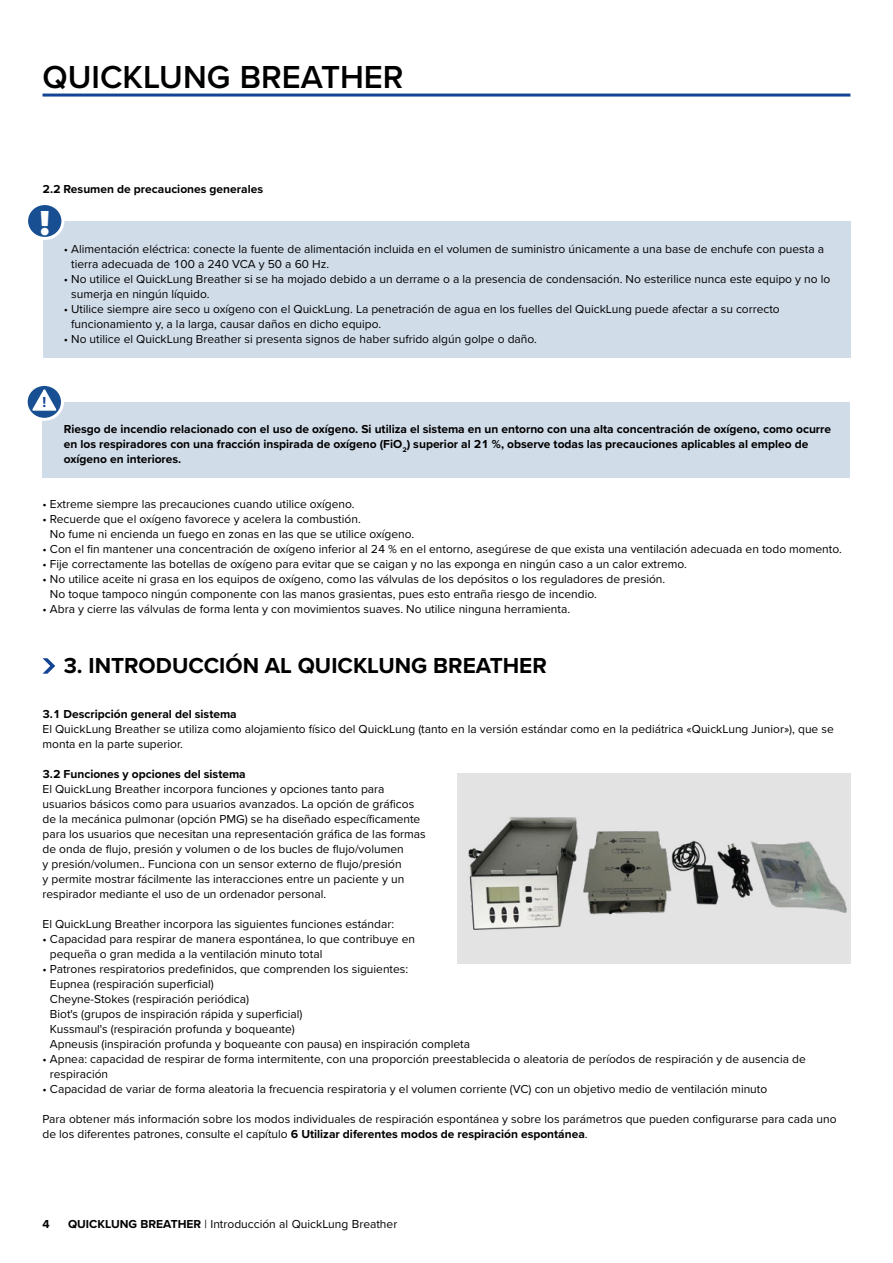
<style>
.page{position:relative;width:893px;height:1263px;background:#fff}
.page>*{position:absolute;margin:0;border:0;box-sizing:border-box;transform-origin:0 0}
.t1{font:900 36px "Proxima Nova";color:#fff}
.t2{font:600 33px "Proxima Nova";color:#000}
.t3{font:700 22.5px "Proxima Nova";color:#000}
.t4{font:700 15px "Proxima Nova";color:#134395}
.t5{font:12px/15px "Proxima Nova";color:#000}
.t6{font:700 12px/15px "Proxima Nova";color:#000}
.s1{font-weight:700}
</style>
<div class="page">
<hr style="left:43px;top:94px;width:807px;height:3px;background:#134395">
<svg style="left:43px;top:658px;width:12px;height:16px"></svg>
<img style="left:457px;top:773px;width:393px;height:191px">
<div style="left:43px;top:402px;width:807px;height:76px;background:#d1dce9"></div>
<svg style="left:26px;top:384px;width:36px;height:35px"></svg>
<div style="left:25px;top:383px;width:39px;height:38px;border:3px solid #fff;border-radius:50%"></div>
<svg style="left:31px;top:386px;width:28px;height:26px"></svg>
<div style="left:43px;top:221px;width:808px;height:137px;background:#d1dce9"></div>
<div style="left:27px;top:204px;width:36px;height:34px;background:#174f92;border-radius:50%"></div>
<div style="left:25px;top:202px;width:39px;height:38px;border:3px solid #fff;border-radius:50%"></div>
<h2 class="t2" style="left:43px;top:52px;width:363px">QUICKLUNG BREATHER</h2>
<p class="t6" style="left:43px;top:181px;width:222px">2.2 Resumen de precauciones generales</p>
<h1 class="t1" style="left:40px;top:196px;width:12px">!</h1>
<p class="t5" style="left:71px;top:240px;width:754px;text-indent:-7px">• Alimentación eléctrica: conecte la fuente de alimentación incluida en el volumen de suministro únicamente a una base de enchufe con puesta a tierra adecuada de 100 a 240 VCA y 50 a 60 Hz.</p>
<p class="t5" style="left:71px;top:270px;width:761px;text-indent:-7px">• No utilice el QuickLung Breather si se ha mojado debido a un derrame o a la presencia de condensación. No esterilice nunca este equipo y no lo sumerja en ningún líquido.</p>
<p class="t5" style="left:71px;top:300px;width:710px;text-indent:-7px">• Utilice siempre aire seco u oxígeno con el QuickLung. La penetración de agua en los fuelles del QuickLung puede afectar a su correcto funcionamiento y, a la larga, causar daños en dicho equipo.</p>
<p class="t5" style="left:64px;top:330px;width:475px">• No utilice el QuickLung Breather si presenta signos de haber sufrido algún golpe o daño.</p>
<p class="t4" style="left:43px;top:391px;width:5px">!</p>
<p class="t6" style="left:64px;top:421px;width:769px">Riesgo de incendio relacionado con el uso de oxígeno. Si utiliza el sistema en un entorno con una alta concentración de oxígeno, como ocurre en los respiradores con una fracción inspirada de oxígeno (FiO<sub>2</sub>) superior al 21 %, observe todas las precauciones aplicables al empleo de oxígeno en interiores.</p>
<p class="t5" style="left:43px;top:495px;width:314px">• Extreme siempre las precauciones cuando utilice oxígeno.</p>
<p class="t5" style="left:50px;top:510px;width:366px;text-indent:-7px">• Recuerde que el oxígeno favorece y acelera la combustión.<br>No fume ni encienda un fuego en zonas en las que se utilice oxígeno.</p>
<p class="t5" style="left:43px;top:540px;width:801px">• Con el fin mantener una concentración de oxígeno inferior al 24 % en el entorno, asegúrese de que exista una ventilación adecuada en todo momento.</p>
<p class="t5" style="left:43px;top:555px;width:646px">• Fije correctamente las botellas de oxígeno para evitar que se caigan y no las exponga en ningún caso a un calor extremo.</p>
<p class="t5" style="left:50px;top:570px;width:617px;text-indent:-7px">• No utilice aceite ni grasa en los equipos de oxígeno, como las válvulas de los depósitos o los reguladores de presión.<br>No toque tampoco ningún componente con las manos grasientas, pues esto entraña riesgo de incendio.</p>
<p class="t5" style="left:43px;top:600px;width:529px">• Abra y cierre las válvulas de forma lenta y con movimientos suaves. No utilice ninguna herramienta.</p>
<h3 class="t3" style="left:64px;top:648px;width:485px">3. INTRODUCCIÓN AL QUICKLUNG BREATHER</h3>
<p class="t6" style="left:43px;top:706px;width:196px">3.1 Descripción general del sistema</p>
<p class="t5" style="left:43px;top:720px;width:793px">El QuickLung Breather se utiliza como alojamiento físico del QuickLung (tanto en la versión estándar como en la pediátrica «QuickLung Junior»), que se monta en la parte superior.</p>
<p class="t6" style="left:43px;top:766px;width:205px">3.2 Funciones y opciones del sistema</p>
<p class="t5" style="left:43px;top:780px;width:385px">El QuickLung Breather incorpora funciones y opciones tanto para usuarios básicos como para usuarios avanzados. La opción de gráficos de la mecánica pulmonar (opción PMG) se ha diseñado específicamente para los usuarios que necesitan una representación gráfica de las formas de onda de flujo, presión y volumen o de los bucles de flujo/volumen<br>y presión/volumen.. Funciona con un sensor externo de flujo/presión<br>y permite mostrar fácilmente las interacciones entre un paciente y un respirador mediante el uso de un ordenador personal.</p>
<p class="t5" style="left:43px;top:915px;width:353px">El QuickLung Breather incorpora las siguientes funciones estándar:</p>
<p class="t5" style="left:50px;top:930px;width:367px;text-indent:-7px">• Capacidad para respirar de manera espontánea, lo que contribuye en pequeña o gran medida a la ventilación minuto total</p>
<p class="t5" style="left:50px;top:960px;width:422px;text-indent:-7px">• Patrones respiratorios predefinidos, que comprenden los siguientes:<br>Eupnea (respiración superficial)<br>Cheyne-Stokes (respiración periódica)<br>Biot's (grupos de inspiración rápida y superficial)<br>Kussmaul's (respiración profunda y boqueante)<br>Apneusis (inspiración profunda y boqueante con pausa) en inspiración completa</p>
<p class="t5" style="left:50px;top:1050px;width:757px;text-indent:-7px">• Apnea: capacidad de respirar de forma intermitente, con una proporción preestablecida o aleatoria de períodos de respiración y de ausencia de respiración</p>
<p class="t5" style="left:43px;top:1080px;width:726px">• Capacidad de variar de forma aleatoria la frecuencia respiratoria y el volumen corriente (VC) con un objetivo medio de ventilación minuto</p>
<p class="t5" style="left:43px;top:1110px;width:796px">Para obtener más información sobre los modos individuales de respiración espontánea y sobre los parámetros que pueden configurarse para cada uno de los diferentes patrones, consulte el capítulo <span class="s1">6 Utilizar diferentes modos de respiración espontánea</span>.</p>
<p class="t6" style="left:43px;top:1216px;width:9px">4</p>
<p class="t5" style="left:68px;top:1215px;width:331px"><span class="s1">QUICKLUNG BREATHER</span> | Introducción al QuickLung Breather</p>
</div>
